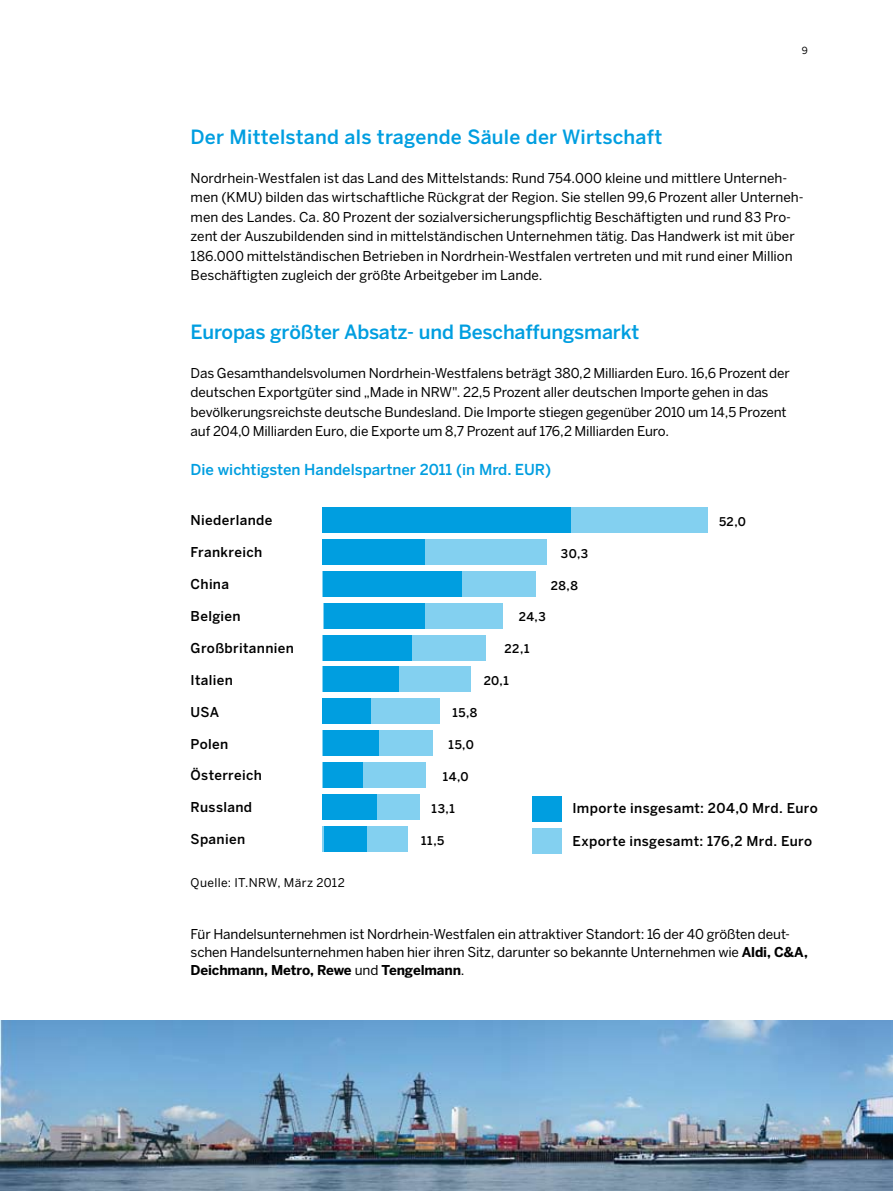
<style>
.page{position:relative;width:893px;height:1191px;background:#fff}
.page>*{position:absolute;margin:0;border:0;box-sizing:border-box;transform-origin:0 0}
.t1{font:500 19.5px "Benton Sans";letter-spacing:-.005em;color:#009ee0}
.t2{font:500 15px "Benton Sans";color:#009ee0}
.t3{font:13.5px/19.5px "Benton Sans";letter-spacing:-.01em;color:#000}
.t4{font:500 13.5px "Benton Sans";letter-spacing:.025em;color:#000}
.t5{font:500 12px "Benton Sans";letter-spacing:.04em;color:#000}
.t6{font:12px "Benton Sans";letter-spacing:.03em;color:#000}
.t7{font:9.75px "Benton Sans";color:#000}
.s1{font-weight:700}
</style>
<div class="page">
<img style="left:0;top:1020px;width:893px;height:171px">
<div style="left:532px;top:828px;width:30px;height:25px;background:#83d0f0"></div>
<div style="left:532px;top:796px;width:30px;height:26px;background:#009ee0"></div>
<div style="left:323px;top:507px;width:385px;height:25px;background:#83d0f0"></div>
<div style="left:323px;top:539px;width:224px;height:25px;background:#83d0f0"></div>
<div style="left:323px;top:571px;width:213px;height:25px;background:#83d0f0"></div>
<div style="left:323px;top:603px;width:179px;height:25px;background:#83d0f0"></div>
<div style="left:323px;top:635px;width:163px;height:25px;background:#83d0f0"></div>
<div style="left:323px;top:666px;width:148px;height:26px;background:#83d0f0"></div>
<div style="left:323px;top:698px;width:117px;height:26px;background:#83d0f0"></div>
<div style="left:323px;top:730px;width:110px;height:26px;background:#83d0f0"></div>
<div style="left:323px;top:762px;width:103px;height:26px;background:#83d0f0"></div>
<div style="left:323px;top:794px;width:97px;height:25px;background:#83d0f0"></div>
<div style="left:323px;top:826px;width:85px;height:25px;background:#83d0f0"></div>
<div style="left:323px;top:507px;width:248px;height:25px;background:#009ee0"></div>
<div style="left:323px;top:539px;width:102px;height:25px;background:#009ee0"></div>
<div style="left:324px;top:571px;width:138px;height:25px;background:#009ee0"></div>
<div style="left:324px;top:603px;width:100px;height:25px;background:#009ee0"></div>
<div style="left:324px;top:635px;width:88px;height:25px;background:#009ee0"></div>
<div style="left:324px;top:666px;width:75px;height:26px;background:#009ee0"></div>
<div style="left:323px;top:698px;width:48px;height:26px;background:#009ee0"></div>
<div style="left:324px;top:730px;width:55px;height:26px;background:#009ee0"></div>
<div style="left:324px;top:762px;width:39px;height:26px;background:#009ee0"></div>
<div style="left:323px;top:794px;width:54px;height:25px;background:#009ee0"></div>
<div style="left:324px;top:826px;width:43px;height:25px;background:#009ee0"></div>
<p class="t7" style="left:802px;top:44px;width:8px">9</p>
<h1 class="t1" style="left:191px;top:125px;width:473px">Der Mittelstand als tragende Säule der Wirtschaft</h1>
<p class="t3" style="left:191px;top:168px;width:615px">Nordrhein-Westfalen ist das Land des Mittelstands: Rund 754.000 kleine und mittlere Unterneh&shy;men (KMU) bilden das wirtschaftliche Rückgrat der Region. Sie stellen 99,6 Prozent aller Unterneh&shy;men des Landes. Ca. 80 Prozent der sozialversicherungspflichtig Beschäftigten und rund 83 Pro&shy;zent der Auszubildenden sind in mittelständischen Unternehmen tätig. Das Handwerk ist mit über 186.000 mittelständischen Betrieben in Nordrhein-Westfalen vertreten und mit rund einer Million Beschäftigten zugleich der größte Arbeitgeber im Lande.</p>
<h1 class="t1" style="left:191px;top:320px;width:450px">Europas größter Absatz- und Beschaffungsmarkt</h1>
<p class="t3" style="left:191px;top:363px;width:601px">Das Gesamthandelsvolumen Nordrhein-Westfalens beträgt 380,2 Milliarden Euro. 16,6 Prozent der deutschen Exportgüter sind „Made in NRW". 22,5 Prozent aller deutschen Importe gehen in das bevölkerungsreichste deutsche Bundesland. Die Importe stiegen gegenüber 2010 um 14,5 Prozent auf 204,0 Milliarden Euro, die Exporte um 8,7 Prozent auf 176,2 Milliarden Euro.</p>
<p class="t2" style="left:191px;top:461px;width:362px">Die wichtigsten Handelspartner 2011 (in Mrd. EUR)</p>
<p class="t4" style="left:191px;top:512px;width:83px">Niederlande</p>
<p class="t4" style="left:191px;top:544px;width:73px">Frankreich</p>
<p class="t4" style="left:191px;top:576px;width:40px">China</p>
<p class="t4" style="left:191px;top:608px;width:52px">Belgien</p>
<p class="t4" style="left:191px;top:640px;width:105px">Großbritannien</p>
<p class="t4" style="left:191px;top:672px;width:44px">Italien</p>
<p class="t4" style="left:191px;top:703px;width:30px">USA</p>
<p class="t4" style="left:191px;top:735px;width:39px">Polen</p>
<p class="t4" style="left:191px;top:767px;width:73px">Österreich</p>
<p class="t5" style="left:561px;top:546px;width:29px">30,3</p>
<p class="t5" style="left:551px;top:578px;width:29px">28,8</p>
<p class="t5" style="left:519px;top:610px;width:29px">24,3</p>
<p class="t5" style="left:505px;top:642px;width:26px">22,1</p>
<p class="t5" style="left:484px;top:673px;width:27px">20,1</p>
<p class="t5" style="left:452px;top:705px;width:26px">15,8</p>
<p class="t5" style="left:449px;top:737px;width:27px">15,0</p>
<p class="t5" style="left:443px;top:769px;width:27px">14,0</p>
<p class="t5" style="left:719px;top:514px;width:29px">52,0</p>
<p class="t4" style="left:191px;top:799px;width:63px">Russland</p>
<p class="t4" style="left:191px;top:831px;width:56px">Spanien</p>
<p class="t6" style="left:191px;top:875px;width:156px">Quelle: IT.NRW, März 2012</p>
<p class="t4" style="left:572px;top:800px;width:247px">Importe insgesamt: 204,0 Mrd. Euro</p>
<p class="t5" style="left:432px;top:801px;width:25px">13,1</p>
<p class="t5" style="left:421px;top:833px;width:25px">11,5</p>
<p class="t4" style="left:572px;top:833px;width:241px">Exporte insgesamt: 176,2 Mrd. Euro</p>
<p class="t3" style="left:191px;top:925px;width:619px;line-height:18px">Für Handelsunternehmen ist Nordrhein-Westfalen ein attraktiver Standort: 16 der 40 größten deut&shy;schen Handelsunternehmen haben hier ihren Sitz, darunter so bekannte Unternehmen wie <span class="s1">Aldi, C&amp;A,<br>Deichmann, Metro, Rewe</span> und <span class="s1">Tengelmann</span>.</p>
</div>
